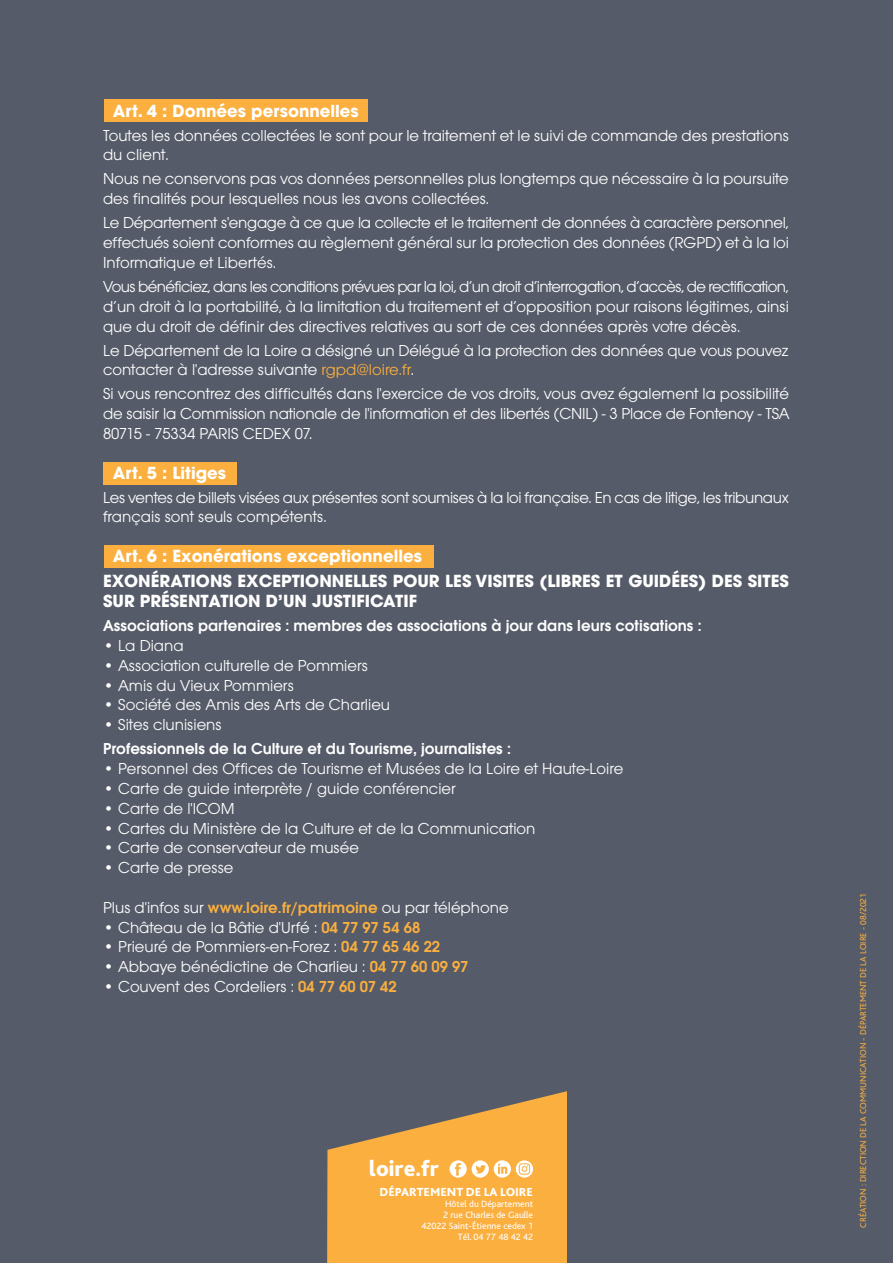
<style>
.page{position:relative;width:893px;height:1263px;background:#555b68}
.page>*{position:absolute;margin:0;border:0;box-sizing:border-box;transform-origin:0 0}
.t1{font:800 22.95px "Bliss 2";color:#fff}
.t2{font:16.5px/19.8px "Avant Garde Gothic Itc T";color:#fff}
.t3{font:700 16.5px/25.5px "Avant Garde LT";color:#fff}
.t4{font:600 16.5px "Avant Garde Gothic Itc T";color:#fff}
.t5{font:16.5px/19.8px "Avant Garde Gothic Itc T";letter-spacing:-.02em;color:#fff}
.t6{font:800 12.3px "Bliss 2";color:#fff}
.t7{font:9.6px/10.9px "Bliss";color:#fff;text-align:right}
.t8{font:9px "Bliss";color:#faaf3f}
.s1{color:#faaf3f}
.s2{font-weight:600;color:#faaf3f}
</style>
<div class="page">
<div style="left:104px;top:99px;width:263px;height:23px;background:#faaf3f"></div>
<div style="left:104px;top:462px;width:133px;height:23px;background:#faaf3f"></div>
<div style="left:104px;top:545px;width:330px;height:22px;background:#faaf3f"></div>
<svg style="left:327px;top:1091px;width:240px;height:172px"></svg>
<p class="t3" style="left:113px;top:98px;width:247px">Art. 4 : Données personnelles</p>
<p class="t2" style="left:103px;top:125px;width:687px">Toutes les données collectées le sont pour le traitement et le suivi de commande des prestations du client.</p>
<p class="t2" style="left:103px;top:169px;width:687px">Nous ne conservons pas vos données personnelles plus longtemps que nécessaire à la poursuite des finalités pour lesquelles nous les avons collectées.</p>
<p class="t2" style="left:103px;top:213px;width:687px;text-align:justify">Le Département s'engage à ce que la collecte et le traitement de données à caractère personnel, effectués soient conformes au règlement général sur la protection des données (RGPD) et à la loi Informatique et Libertés.</p>
<p class="t2" style="left:103px;top:276px;width:687px;text-align:justify">Vous bénéficiez, dans les conditions prévues par la loi, d’un droit d’interrogation, d’accès, de rectification, d’un droit à la portabilité, à la limitation du traitement et d’opposition pour raisons légitimes, ainsi que du droit de définir des directives relatives au sort de ces données après votre décès.</p>
<p class="t2" style="left:103px;top:340px;width:687px">Le Département de la Loire a désigné un Délégué à la protection des données que vous pouvez contacter à l'adresse suivante <span class="s1">rgpd@loire.fr</span>.</p>
<p class="t2" style="left:103px;top:384px;width:688px;text-align:justify">Si vous rencontrez des difficultés dans l'exercice de vos droits, vous avez également la possibilité de saisir la Commission nationale de l'information et des libertés (CNIL) - 3 Place de Fontenoy - TSA 80715 - 75334 PARIS CEDEX 07.</p>
<p class="t3" style="left:113px;top:460px;width:115px">Art. 5 : Litiges</p>
<p class="t5" style="left:103px;top:487px;width:687px">Les ventes de billets visées aux présentes sont soumises à la loi française. En cas de litige, les tribunaux français sont seuls compétents.</p>
<p class="t3" style="left:103px;top:543px;width:687px;text-indent:10px">Art. 6 : Exonérations exceptionnelles<br>EXONÉRATIONS EXCEPTIONNELLES POUR LES VISITES (LIBRES ET GUIDÉES) DES SITES</p>
<p class="t3" style="left:103px;top:588px;width:316px">SUR PRÉSENTATION D’UN JUSTIFICATIF</p>
<p class="t4" style="left:103px;top:616px;width:600px">Associations partenaires : membres des associations à jour dans leurs cotisations :</p>
<p class="t2" style="left:103px;top:635px;width:82px">• La Diana</p>
<p class="t2" style="left:103px;top:655px;width:266px">• Association culturelle de Pommiers</p>
<p class="t2" style="left:103px;top:675px;width:192px">• Amis du Vieux Pommiers</p>
<p class="t2" style="left:103px;top:695px;width:289px">• Société des Amis des Arts de Charlieu</p>
<p class="t2" style="left:103px;top:715px;width:120px">• Sites clunisiens</p>
<p class="t4" style="left:103px;top:739px;width:409px">Professionnels de la Culture et du Tourisme, journalistes :</p>
<p class="t2" style="left:103px;top:758px;width:522px">• Personnel des Offices de Tourisme et Musées de la Loire et Haute-Loire</p>
<p class="t2" style="left:103px;top:778px;width:354px">• Carte de guide interprète / guide conférencier</p>
<p class="t2" style="left:103px;top:798px;width:133px">• Carte de l'ICOM</p>
<p class="t2" style="left:103px;top:818px;width:434px">• Cartes du Ministère de la Culture et de la Communication</p>
<p class="t2" style="left:103px;top:838px;width:257px">• Carte de conservateur de musée</p>
<p class="t2" style="left:103px;top:857px;width:132px">• Carte de presse</p>
<p class="t2" style="left:103px;top:897px;width:407px">Plus d'infos sur <span class="s2">www.loire.fr/patrimoine</span> ou par téléphone</p>
<p class="t2" style="left:103px;top:917px;width:319px">• Château de la Bâtie d'Urfé : <span class="s2">04 77 97 54 68</span></p>
<p class="t2" style="left:103px;top:937px;width:339px">• Prieuré de Pommiers-en-Forez : <span class="s2">04 77 65 46 22</span></p>
<p class="t2" style="left:103px;top:956px;width:367px">• Abbaye bénédictine de Charlieu : <span class="s2">04 77 60 09 97</span></p>
<p class="t2" style="left:103px;top:976px;width:295px">• Couvent des Cordeliers : <span class="s2">04 77 60 07 42</span></p>
<h1 class="t1" style="left:369px;top:1154px;width:72px">loire.fr</h1>
<p class="t6" style="left:379px;top:1184px;width:155px">DÉPARTEMENT DE LA LOIRE</p>
<p class="t7" style="left:421px;top:1198px;width:113px">Hôtel du Département<br>2 rue Charles de Gaulle<br>42022 Saint-Étienne cedex 1<br>Tél. 04 77 48 42 42</p>
<p class="t8" style="left:858px;top:1227px;width:336px;rotate:-90deg">CRÉATION : DIRECTION DE LA COMMUNICATION - DÉPARTEMENT DE LA LOIRE - 08/2021</p>
</div>
